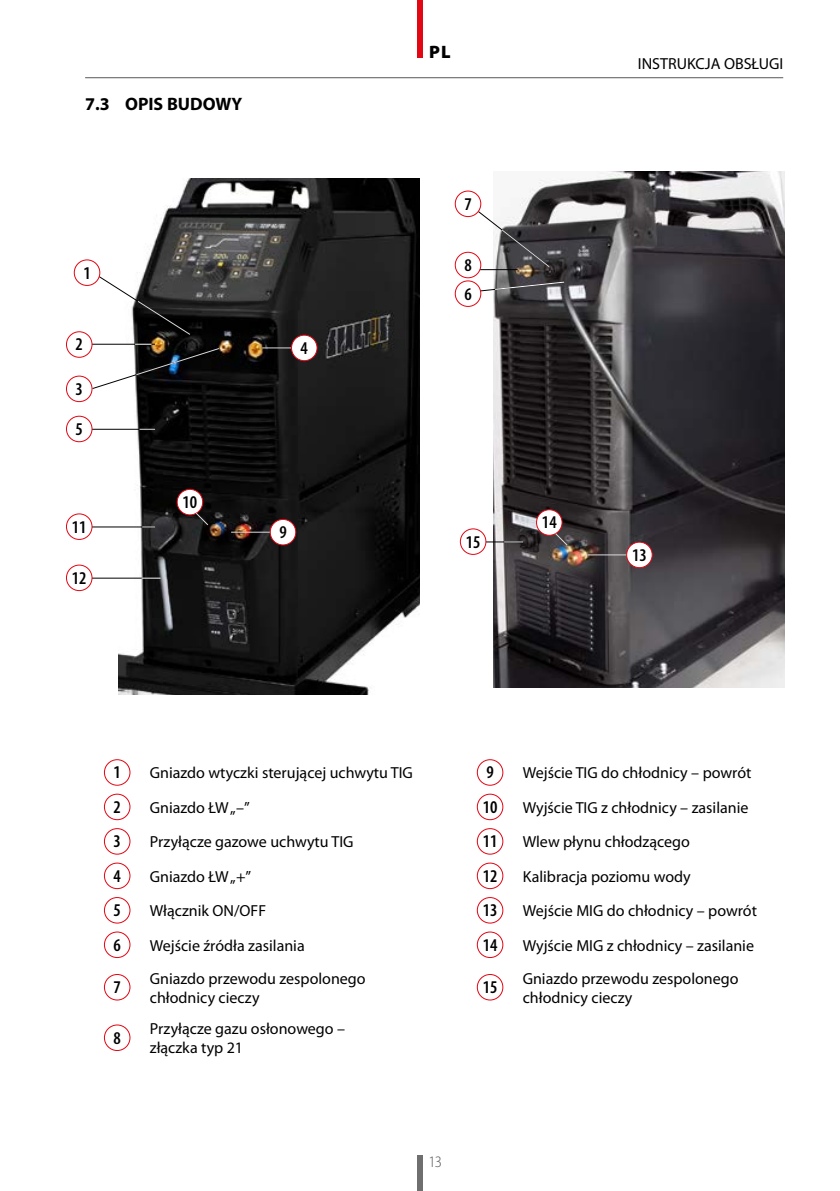
<style>
.page{position:relative;width:840px;height:1191px;background:#fff}
.page>*{position:absolute;margin:0;border:0;box-sizing:border-box;transform-origin:0 0}
.t1{font:600 condensed 18px "Myriad Pro";color:#000}
.t2{font:700 18px "Myriad Pro";color:#000}
.t3{font:900 18px "Myriad Pro";color:#000}
.t4{font:16px/19.2px "Myriad Pro";color:#000}
.t5{font:300 semi-condensed 16px "Myriad Pro";color:#575756}
</style>
<div class="page">
<hr style="left:85px;top:77px;width:697px;height:1px;background:#575756">
<div style="left:417px;top:0;width:5px;height:58px;background:#e30613"></div>
<div style="left:417px;top:1155px;width:5px;height:36px;background:#706f6f"></div>
<img style="left:118px;top:179px;width:302px;height:515px">
<div style="left:104px;top:759px;width:26px;height:26px;border:1px solid #e30613;border-radius:50%"></div>
<div style="left:104px;top:793px;width:26px;height:27px;border:1px solid #e30613;border-radius:50%"></div>
<div style="left:104px;top:828px;width:26px;height:26px;border:1px solid #e30613;border-radius:50%"></div>
<div style="left:104px;top:862px;width:26px;height:27px;border:1px solid #e30613;border-radius:50%"></div>
<div style="left:104px;top:897px;width:26px;height:26px;border:1px solid #e30613;border-radius:50%"></div>
<div style="left:104px;top:931px;width:26px;height:27px;border:1px solid #e30613;border-radius:50%"></div>
<div style="left:104px;top:974px;width:26px;height:26px;border:1px solid #e30613;border-radius:50%"></div>
<div style="left:104px;top:1024px;width:26px;height:27px;border:1px solid #e30613;border-radius:50%"></div>
<hr style="left:81px;top:429px;width:74px;height:1px;background:#000">
<hr style="left:81px;top:526px;width:74px;height:1px;background:#000">
<hr style="left:81px;top:578px;width:74px;height:1px;background:#000">
<div style="left:74px;top:259px;width:26px;height:27px;border:1px solid #e30613;border-radius:50%"></div>
<div style="left:66px;top:375px;width:26px;height:27px;border:1px solid #e30613;border-radius:50%"></div>
<div style="left:66px;top:416px;width:26px;height:26px;background:#fff;border-radius:50%"></div>
<div style="left:66px;top:416px;width:26px;height:26px;border:1px solid #e30613;border-radius:50%"></div>
<div style="left:66px;top:514px;width:26px;height:25px;background:#fff;border-radius:50%"></div>
<div style="left:66px;top:513px;width:26px;height:27px;border:1px solid #e30613;border-radius:50%"></div>
<div style="left:66px;top:565px;width:26px;height:25px;background:#fff;border-radius:50%"></div>
<div style="left:66px;top:564px;width:26px;height:27px;border:1px solid #e30613;border-radius:50%"></div>
<div style="left:291px;top:335px;width:26px;height:26px;background:#fff;border-radius:50%"></div>
<div style="left:291px;top:335px;width:26px;height:26px;border:1px solid #e30613;border-radius:50%"></div>
<div style="left:270px;top:519px;width:25px;height:26px;background:#fff;border-radius:50%"></div>
<div style="left:269px;top:519px;width:27px;height:26px;border:1px solid #e30613;border-radius:50%"></div>
<div style="left:177px;top:489px;width:25px;height:26px;background:#fff;border-radius:50%"></div>
<div style="left:176px;top:489px;width:27px;height:26px;border:1px solid #e30613;border-radius:50%"></div>
<div style="left:66px;top:331px;width:26px;height:27px;border:1px solid #e30613;border-radius:50%"></div>
<div style="left:476px;top:759px;width:27px;height:26px;border:1px solid #e30613;border-radius:50%"></div>
<div style="left:476px;top:793px;width:27px;height:27px;border:1px solid #e30613;border-radius:50%"></div>
<div style="left:476px;top:828px;width:27px;height:26px;border:1px solid #e30613;border-radius:50%"></div>
<div style="left:476px;top:862px;width:27px;height:27px;border:1px solid #e30613;border-radius:50%"></div>
<div style="left:476px;top:897px;width:27px;height:26px;border:1px solid #e30613;border-radius:50%"></div>
<div style="left:476px;top:931px;width:27px;height:27px;border:1px solid #e30613;border-radius:50%"></div>
<div style="left:476px;top:974px;width:27px;height:26px;border:1px solid #e30613;border-radius:50%"></div>
<svg style="left:98px;top:275px;width:93px;height:60px"></svg>
<svg style="left:262px;top:347px;width:29px;height:1px"></svg>
<hr style="left:231px;top:532px;width:38px;height:1px;background:#dadada">
<svg style="left:195px;top:512px;width:13px;height:14px"></svg>
<svg style="left:139px;top:429px;width:16px;height:1px"></svg>
<svg style="left:142px;top:526px;width:13px;height:1px"></svg>
<img style="left:493px;top:171px;width:291px;height:517px">
<hr style="left:476px;top:269px;width:41px;height:1px;background:#000">
<hr style="left:474px;top:541px;width:49px;height:1px;background:#000">
<div style="left:460px;top:529px;width:25px;height:25px;background:#fff;border-radius:50%"></div>
<div style="left:459px;top:528px;width:27px;height:27px;border:1px solid #e30613;border-radius:50%"></div>
<div style="left:626px;top:542px;width:25px;height:25px;background:#fff;border-radius:50%"></div>
<div style="left:625px;top:541px;width:27px;height:27px;border:1px solid #e30613;border-radius:50%"></div>
<div style="left:536px;top:510px;width:25px;height:25px;background:#fff;border-radius:50%"></div>
<div style="left:535px;top:509px;width:27px;height:27px;border:1px solid #e30613;border-radius:50%"></div>
<div style="left:454px;top:280px;width:27px;height:27px;border:1px solid #e30613;border-radius:50%"></div>
<div style="left:455px;top:252px;width:25px;height:26px;background:#fff;border-radius:50%"></div>
<div style="left:454px;top:252px;width:27px;height:26px;border:1px solid #e30613;border-radius:50%"></div>
<div style="left:454px;top:190px;width:27px;height:27px;border:1px solid #e30613;border-radius:50%"></div>
<hr style="left:587px;top:554px;width:38px;height:1px;background:#dadada">
<svg style="left:554px;top:533px;width:13px;height:13px"></svg>
<svg style="left:477px;top:210px;width:72px;height:58px"></svg>
<svg style="left:504px;top:541px;width:19px;height:1px"></svg>
<svg style="left:473px;top:281px;width:91px;height:11px"></svg>
<svg style="left:92px;top:344px;width:127px;height:45px"></svg>
<svg style="left:141px;top:578px;width:19px;height:1px"></svg>
<p class="t2" style="left:85px;top:92px;width:159px">7.3 OPIS BUDOWY</p>
<p class="t1" style="left:83px;top:263px;width:9px">1</p>
<p class="t1" style="left:76px;top:335px;width:9px">2</p>
<p class="t1" style="left:76px;top:379px;width:9px">3</p>
<p class="t1" style="left:76px;top:419px;width:9px">5</p>
<p class="t1" style="left:72px;top:517px;width:16px">11</p>
<p class="t1" style="left:72px;top:568px;width:16px">12</p>
<p class="t1" style="left:182px;top:492px;width:16px">10</p>
<p class="t1" style="left:300px;top:338px;width:9px">4</p>
<p class="t1" style="left:279px;top:522px;width:9px">9</p>
<p class="t3" style="left:429px;top:40px;width:23px">PL</p>
<p class="t1" style="left:464px;top:194px;width:9px">7</p>
<p class="t1" style="left:464px;top:255px;width:9px">8</p>
<p class="t1" style="left:464px;top:284px;width:9px">6</p>
<p class="t4" style="left:637px;top:54px;width:147px">INSTRUKCJA OBSŁUGI</p>
<p class="t1" style="left:465px;top:532px;width:16px">15</p>
<p class="t1" style="left:541px;top:512px;width:16px">14</p>
<p class="t1" style="left:631px;top:545px;width:16px">13</p>
<p class="t1" style="left:113px;top:762px;width:9px">1</p>
<p class="t4" style="left:150px;top:763px;width:264px">Gniazdo wtyczki sterującej uchwytu TIG</p>
<p class="t1" style="left:113px;top:797px;width:9px">2</p>
<p class="t4" style="left:150px;top:797px;width:101px">Gniazdo ŁW „–”</p>
<p class="t1" style="left:113px;top:831px;width:9px">3</p>
<p class="t4" style="left:150px;top:832px;width:205px">Przyłącze gazowe uchwytu TIG</p>
<p class="t1" style="left:113px;top:866px;width:9px">4</p>
<p class="t4" style="left:150px;top:866px;width:103px">Gniazdo ŁW „+”</p>
<p class="t1" style="left:113px;top:900px;width:9px">5</p>
<p class="t4" style="left:150px;top:901px;width:118px">Włącznik ON/OFF</p>
<p class="t1" style="left:113px;top:935px;width:9px">6</p>
<p class="t4" style="left:150px;top:935px;width:156px">Wejście źródła zasilania</p>
<p class="t1" style="left:113px;top:977px;width:9px">7</p>
<p class="t4" style="left:150px;top:968px;width:217px">Gniazdo przewodu zespolonego chłodnicy cieczy</p>
<p class="t1" style="left:113px;top:1027px;width:9px">8</p>
<p class="t4" style="left:150px;top:1019px;width:197px">Przyłącze gazu osłonowego – złączka typ 21</p>
<p class="t5" style="left:428px;top:1153px;width:15px">13</p>
<p class="t1" style="left:486px;top:762px;width:9px">9</p>
<p class="t4" style="left:522px;top:763px;width:230px">Wejście TIG do chłodnicy – powrót</p>
<p class="t1" style="left:482px;top:797px;width:16px">10</p>
<p class="t4" style="left:522px;top:797px;width:227px">Wyjście TIG z chłodnicy – zasilanie</p>
<p class="t1" style="left:482px;top:831px;width:16px">11</p>
<p class="t4" style="left:522px;top:832px;width:169px">Wlew płynu chłodzącego</p>
<p class="t1" style="left:482px;top:866px;width:16px">12</p>
<p class="t4" style="left:522px;top:866px;width:169px">Kalibracja poziomu wody</p>
<p class="t1" style="left:482px;top:900px;width:16px">13</p>
<p class="t4" style="left:522px;top:901px;width:236px">Wejście MIG do chłodnicy – powrót</p>
<p class="t1" style="left:482px;top:935px;width:16px">14</p>
<p class="t4" style="left:522px;top:935px;width:233px">Wyjście MIG z chłodnicy – zasilanie</p>
<p class="t1" style="left:482px;top:977px;width:16px">15</p>
<p class="t4" style="left:522px;top:968px;width:217px">Gniazdo przewodu zespolonego chłodnicy cieczy</p>
</div>
